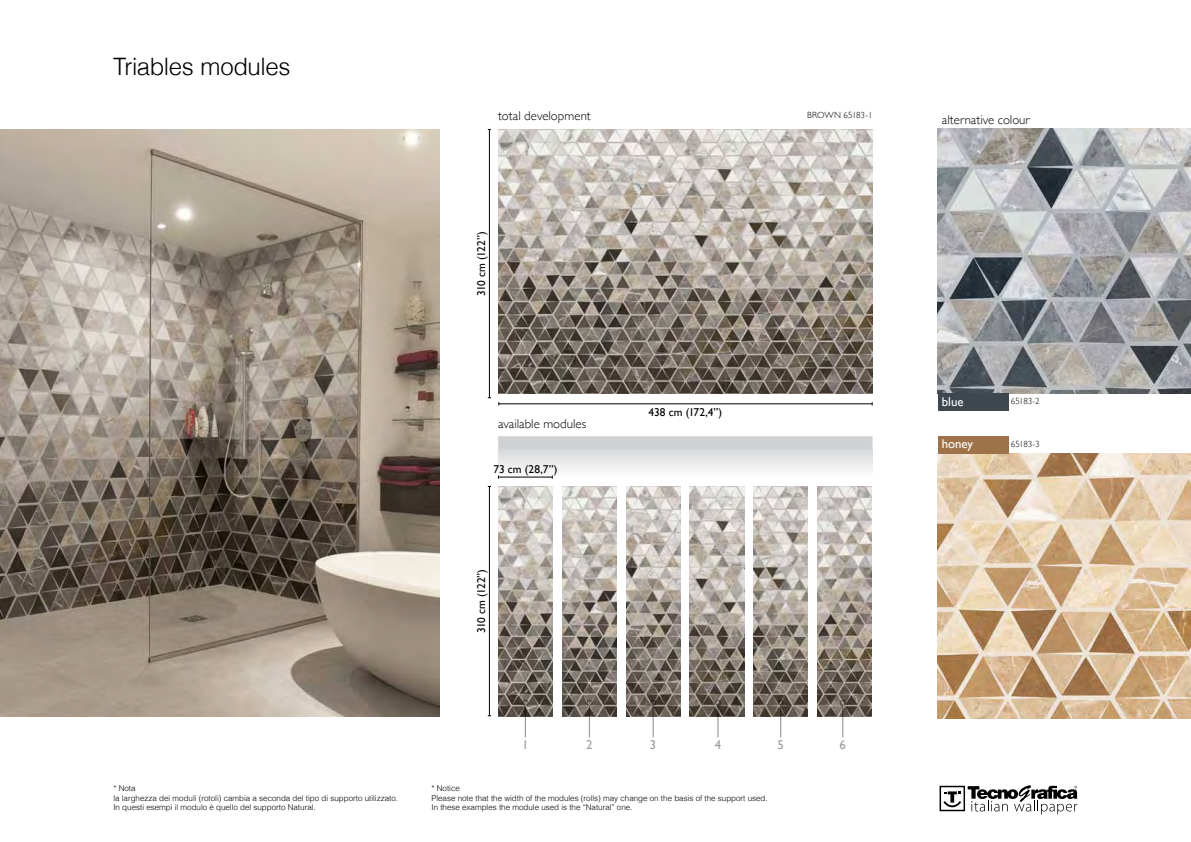
<style>
.page{position:relative;width:1191px;height:842px;background:#fff}
.page>*{position:absolute;margin:0;border:0;box-sizing:border-box;transform-origin:0 0}
.t1{font:300 24px "Helvetica";letter-spacing:-.015em;color:#000}
.t2{font:300 12.8px "Gill Sans";letter-spacing:.005em;color:#000}
.t3{font:12.8px "Gill Sans";color:#fff}
.t4{font:12.8px "Gill Sans";color:#9c9e9f}
.t5{font:11.4px "Gill Sans";letter-spacing:.005em;color:#000}
.t6{font:300 9px "Gill Sans";letter-spacing:-.01em;color:#000}
.t7{font:300 8px/9.6px "Helvetica";color:#000}
</style>
<div class="page">
<svg style="left:939px;top:785px;width:138px;height:29px"></svg>
<svg style="left:500px;top:452px;width:370px;height:18px"></svg>
<div style="left:498px;top:450px;width:374px;height:27px;border:1px solid #fff"></div>
<img style="left:498px;top:486px;width:54px;height:230px">
<img style="left:562px;top:486px;width:54px;height:230px">
<img style="left:626px;top:486px;width:54px;height:230px">
<img style="left:690px;top:486px;width:54px;height:230px">
<img style="left:753px;top:486px;width:55px;height:230px">
<img style="left:817px;top:486px;width:54px;height:230px">
<img style="left:498px;top:129px;width:374px;height:265px">
<hr style="left:499px;top:403px;width:373px;height:1px;background:#000">
<hr style="left:498px;top:477px;width:54px;height:1px;background:#000">
<hr style="left:489px;top:129px;width:1px;height:269px;background:#000">
<hr style="left:489px;top:486px;width:1px;height:230px;background:#000">
<div style="left:498px;top:436px;width:374px;height:14px;background:#d0d1d2"></div>
<hr style="left:525px;top:705px;width:1px;height:32px;background:#9c9e9f">
<svg style="left:522px;top:700px;width:6px;height:6px"></svg>
<hr style="left:589px;top:705px;width:1px;height:32px;background:#9c9e9f">
<svg style="left:586px;top:700px;width:6px;height:6px"></svg>
<hr style="left:652px;top:705px;width:2px;height:32px;background:#9c9e9f">
<svg style="left:650px;top:700px;width:6px;height:6px"></svg>
<hr style="left:717px;top:705px;width:1px;height:32px;background:#9c9e9f">
<svg style="left:715px;top:700px;width:6px;height:6px"></svg>
<hr style="left:780px;top:705px;width:1px;height:32px;background:#9c9e9f">
<svg style="left:777px;top:700px;width:6px;height:6px"></svg>
<hr style="left:842px;top:705px;width:1px;height:32px;background:#9c9e9f">
<div style="left:839px;top:700px;width:7px;height:6px;border:1px solid #9c9e9f;border-radius:50%"></div>
<img style="left:937px;top:129px;width:254px;height:265px">
<img style="left:937px;top:454px;width:254px;height:264px">
<div style="left:937px;top:436px;width:71px;height:18px;background:#9e7349"></div>
<div style="left:937px;top:394px;width:71px;height:17px;background:#3e474e"></div>
<img style="left:0;top:129px;width:439px;height:587px">
<h1 class="t1" style="left:113px;top:46px;width:179px">Triables modules</h1>
<h2 class="t2" style="left:498px;top:106px;width:94px">total development</h2>
<h3 class="t5" style="left:474px;top:296px;width:66px;rotate:-90deg">310 cm (122”)</h3>
<h2 class="t2" style="left:498px;top:413px;width:90px">available modules</h2>
<h3 class="t5" style="left:493px;top:462px;width:66px">73 cm (28,7”)</h3>
<h3 class="t5" style="left:474px;top:633px;width:66px;rotate:-90deg">310 cm (122”)</h3>
<h3 class="t5" style="left:648px;top:405px;width:75px">438 cm (172,4”)</h3>
<p class="t6" style="left:807px;top:108px;width:67px">BROWN 65183-1</p>
<h2 class="t4" style="left:522px;top:737px;width:8px">1</h2>
<h2 class="t4" style="left:586px;top:737px;width:8px">2</h2>
<h2 class="t4" style="left:650px;top:737px;width:8px">3</h2>
<h2 class="t4" style="left:715px;top:737px;width:8px">4</h2>
<h2 class="t4" style="left:777px;top:737px;width:8px">5</h2>
<h2 class="t4" style="left:839px;top:737px;width:8px">6</h2>
<p class="t7" style="left:113px;top:783px;width:286px">* Nota<br>la larghezza dei moduli (rotoli) cambia a seconda del tipo di supporto utilizzato.<br>In questi esempi il modulo è quello del supporto Natural.</p>
<p class="t7" style="left:431px;top:783px;width:338px">* Notice<br>Please note that the width of the modules (rolls) may change on the basis of the support used.<br>In these examples the module used is the “Natural” one.</p>
<h2 class="t2" style="left:942px;top:109px;width:90px">alternative colour</h2>
<h2 class="t3" style="left:942px;top:394px;width:23px">blue</h2>
<h2 class="t3" style="left:942px;top:437px;width:33px">honey</h2>
<p class="t6" style="left:1010px;top:394px;width:30px">65183-2</p>
<p class="t6" style="left:1010px;top:437px;width:30px">65183-3</p>
</div>
